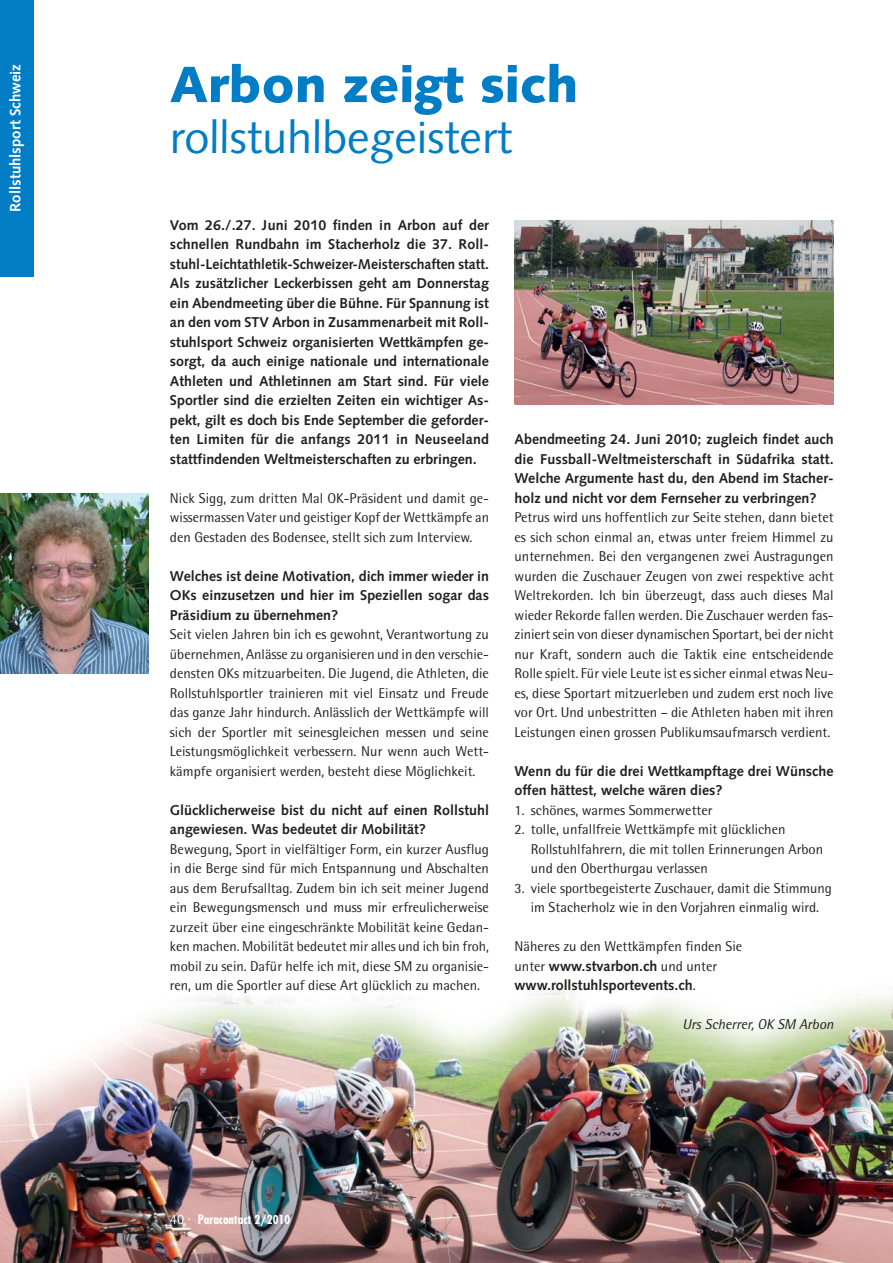
<style>
.page{position:relative;width:893px;height:1263px;background:#fff}
.page>*{position:absolute;margin:0;border:0;box-sizing:border-box;transform-origin:0 0}
.t1{font:900 51px "Syntax";color:#007dc5}
.t2{font:45px "Syntax";color:#007dc5}
.t3{font:700 15px "Syntax";color:#fff}
.t4{font:14.25px/19.5px "Rotis Semi Sans";color:#231f20;text-align:justify}
.t5{font:700 14.25px/19.5px "Syntax";color:#231f20;text-align:justify}
.t6{font:italic 14.25px "Rotis Semi Sans";color:#231f20}
.t7{font:700 condensed 12.75px "Futura";color:#fff}
.s1{font-family:"Rotis Semi Sans";font-weight:400}
.s2{font-family:"Rotis Semi Sans";font-weight:400;font-stretch:normal;font-size:14.25px}
.s3{font-size:12px}
</style>
<div class="page">
<img style="left:0;top:987px;width:892px;height:276px">
<div style="left:0;top:0;width:34px;height:276px;background:#007dc5"></div>
<img style="left:0;top:493px;width:149px;height:181px">
<img style="left:514px;top:220px;width:319px;height:184px">
<p class="t3" style="left:9px;top:212px;width:150px;rotate:-90deg">Rollstuhlsport Schweiz</p>
<h1 class="t1" style="left:170px;top:64px;width:410px">Arbon zeigt sich</h1>
<h2 class="t2" style="left:170px;top:119px;width:343px">rollstuhlbegeistert</h2>
<p class="t5" style="left:170px;top:216px;width:320px">Vom 26./.27. Juni 2010 finden in Arbon auf der schnellen Rundbahn im Stacherholz die 37. Roll&shy;stuhl-Leichtathletik-Schweizer-Meisterschaften statt.<br>Als zusätzlicher Leckerbissen geht am Donnerstag ein Abendmeeting über die Bühne. Für Spannung ist an den vom STV Arbon in Zusammenarbeit mit Roll&shy;stuhlsport Schweiz organisierten Wettkämpfen ge&shy;sorgt, da auch einige nationale und internationale Athleten und Athletinnen am Start sind. Für viele Sportler sind die erzielten Zeiten ein wichtiger As&shy;pekt, gilt es doch bis Ende September die geforder&shy;ten Limiten für die anfangs 2011 in Neuseeland stattfindenden Weltmeisterschaften zu erbringen.</p>
<p class="t4" style="left:170px;top:490px;width:320px">Nick Sigg, zum dritten Mal OK-Präsident und damit ge&shy;wissermassen Vater und geistiger Kopf der Wettkämpfe an den Gestaden des Bodensee, stellt sich zum Interview.</p>
<p class="t5" style="left:170px;top:567px;width:320px">Welches ist deine Motivation, dich immer wieder in OKs einzusetzen und hier im Speziellen sogar das Präsidium zu übernehmen?</p>
<p class="t4" style="left:170px;top:626px;width:320px">Seit vielen Jahren bin ich es gewohnt, Verantwortung zu übernehmen, Anlässe zu organisieren und in den verschie&shy;densten OKs mitzuarbeiten. Die Jugend, die Athleten, die Rollstuhlsportler trainieren mit viel Einsatz und Freude das ganze Jahr hindurch. Anlässlich der Wettkämpfe will sich der Sportler mit seinesgleichen messen und seine Leistungsmöglichkeit verbessern. Nur wenn auch Wett&shy;kämpfe organisiert werden, besteht diese Möglichkeit.</p>
<p class="t5" style="left:170px;top:801px;width:320px">Glücklicherweise bist du nicht auf einen Rollstuhl angewiesen. Was bedeutet dir Mobilität?</p>
<p class="t4" style="left:170px;top:841px;width:320px">Bewegung, Sport in vielfältiger Form, ein kurzer Ausflug in die Berge sind für mich Entspannung und Abschalten aus dem Berufsalltag. Zudem bin ich seit meiner Jugend ein Bewegungsmensch und muss mir erfreulicherweise zurzeit über eine eingeschränkte Mobilität keine Gedan&shy;ken machen. Mobilität bedeutet mir alles und ich bin froh, mobil zu sein. Dafür helfe ich mit, diese SM zu organisie&shy;ren, um die Sportler auf diese Art glücklich zu machen.</p>
<p class="t5" style="left:514px;top:431px;width:320px">Abendmeeting 24. Juni 2010; zugleich findet auch die Fussball-Weltmeisterschaft in Südafrika statt.<br>Welche Argumente hast du, den Abend im Stacher&shy;holz und nicht vor dem Fernseher zu verbringen?</p>
<p class="t4" style="left:514px;top:509px;width:320px">Petrus wird uns hoffentlich zur Seite stehen, dann bietet es sich schon einmal an, etwas unter freiem Himmel zu unternehmen. Bei den vergangenen zwei Austragungen wurden die Zuschauer Zeugen von zwei respektive acht Weltrekorden. Ich bin überzeugt, dass auch dieses Mal wieder Rekorde fallen werden. Die Zuschauer werden fas&shy;ziniert sein von dieser dynamischen Sportart, bei der nicht nur Kraft, sondern auch die Taktik eine entscheidende Rolle spielt. Für viele Leute ist es sicher einmal etwas Neu&shy;es, diese Sportart mitzuerleben und zudem erst noch live vor Ort. Und unbestritten – die Athleten haben mit ihren Leistungen einen grossen Publikumsaufmarsch verdient.</p>
<p class="t5" style="left:514px;top:762px;width:320px">Wenn du für die drei Wettkampftage drei Wünsche offen hättest, welche wären dies?</p>
<p class="t4" style="left:514px;top:802px;width:199px">1. schönes, warmes Sommerwetter</p>
<p class="t4" style="left:531px;top:821px;width:294px;text-align:left;text-indent:-16px">2. tolle, unfallfreie Wettkämpfe mit glücklichen<br>Rollstuhlfahrern, die mit tollen Erinnerungen Arbon und den Oberthurgau verlassen</p>
<p class="t4" style="left:514px;top:880px;width:319px;text-align:center">3. viele sportbegeisterte Zuschauer, damit die Stimmung im Stacherholz wie in den Vorjahren einmalig wird.</p>
<p class="t4" style="left:514px;top:938px;width:229px">Näheres zu den Wettkämpfen finden Sie</p>
<p class="t5" style="left:514px;top:957px;width:204px"><span class="s1">unter</span> www.stvarbon.ch <span class="s1">und unter </span>www.rollstuhlsportevents.ch<span class="s1">.</span></p>
<p class="t6" style="left:682px;top:1019px;width:153px">Urs Scherrer, OK SM Arbon</p>
<p class="t7" style="left:170px;top:1214px;width:122px"><span class="s2">40 ·</span> Paracontact <span class="s3">2/2010</span></p>
</div>
